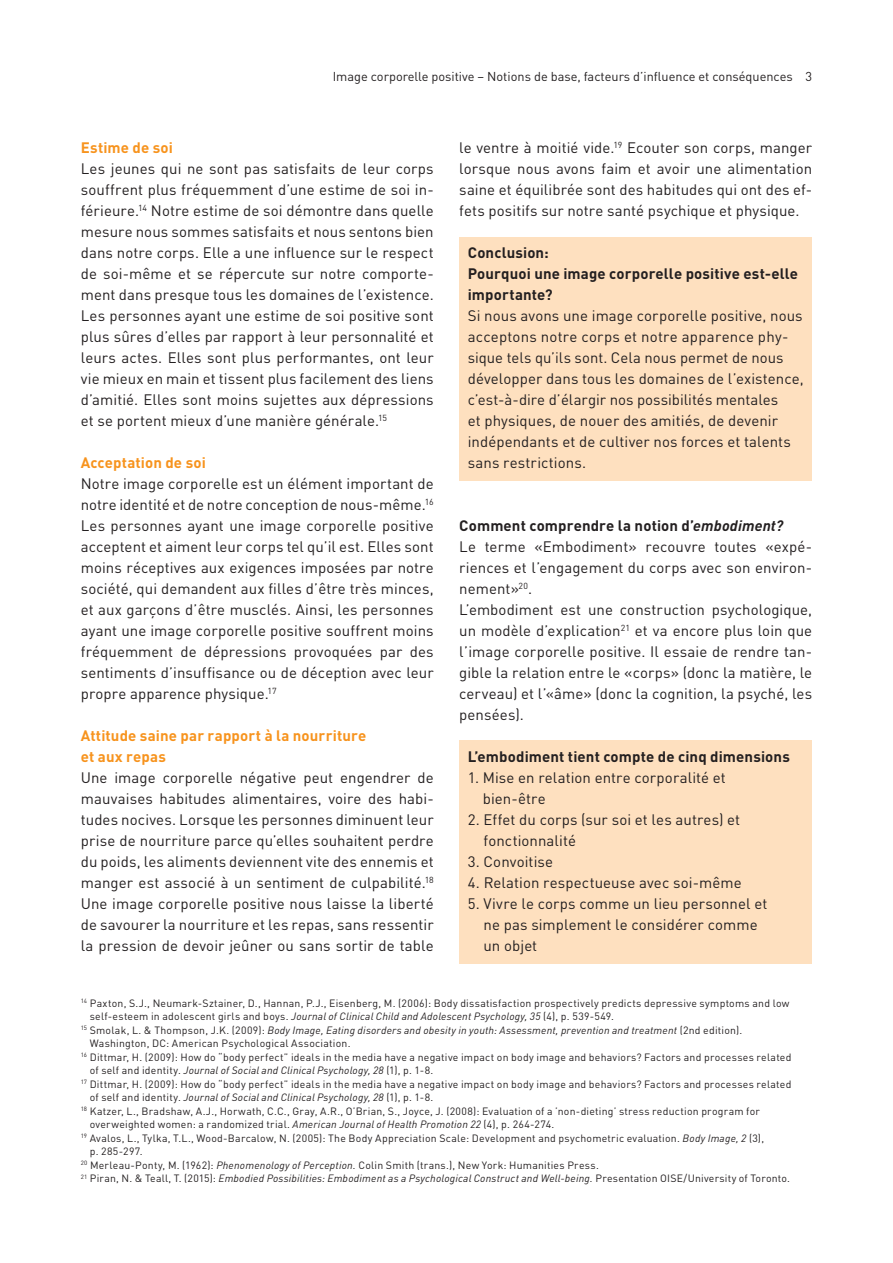
<style>
.page{position:relative;width:893px;height:1263px;background:#fff}
.page>*{position:absolute;margin:0;border:0;box-sizing:border-box;transform-origin:0 0}
.t1{font:15px/21px "DINOT";letter-spacing:.005em;color:#231f20}
.t2{font:700 15px/21px "DINOT";letter-spacing:.01em;color:#231f20}
.t3{font:700 15px/21px "DINOT";letter-spacing:.01em;color:#f7931d}
.t4{font:12.75px "DINOT";color:#231f20}
.t5{font:10.5px "DINOT";letter-spacing:.025em;color:#231f20}
.t6{font:italic 10.5px "DINOT";letter-spacing:.02em;color:#231f20}
.s1{font-weight:700}
.s2{font-weight:700;font-style:italic}
.s3{font-style:italic}
.s4{font-style:normal}
</style>
<div class="page">
<div style="left:459px;top:237px;width:353px;height:244px;background:#fee0bf"></div>
<div style="left:459px;top:741px;width:353px;height:223px;background:#fee0bf"></div>
<p class="t4" style="left:333px;top:68px;width:481px">Image corporelle positive – Notions de base, facteurs d’influence et conséquences 3</p>
<p class="t3" style="left:81px;top:137px;width:94px">Estime de soi</p>
<p class="t1" style="left:81px;top:158px;width:354px;text-align:justify">Les jeunes qui ne sont pas satisfaits de leur corps souffrent plus fréquemment d’une estime de soi in&shy;férieure.<sup>14</sup> Notre estime de soi démontre dans quelle mesure nous sommes satisfaits et nous sentons bien dans notre corps. Elle a une influence sur le respect de soi-même et se répercute sur notre comporte&shy;ment dans presque tous les domaines de l’existence.<br>Les personnes ayant une estime de soi positive sont plus sûres d’elles par rapport à leur personnalité et leurs actes. Elles sont plus performantes, ont leur vie mieux en main et tissent plus facilement des liens d’amitié. Elles sont moins sujettes aux dépressions et se portent mieux d’une manière générale.<sup>15</sup></p>
<p class="t3" style="left:81px;top:452px;width:126px">Acceptation de soi</p>
<p class="t1" style="left:81px;top:473px;width:354px;text-align:justify">Notre image corporelle est un élément important de notre identité et de notre conception de nous-même.<sup>16<br></sup>Les personnes ayant une image corporelle positive acceptent et aiment leur corps tel qu’il est. Elles sont moins réceptives aux exigences imposées par notre société, qui demandent aux filles d’être très minces, et aux garçons d’être musclés. Ainsi, les personnes ayant une image corporelle positive souffrent moins fréquemment de dépressions provoquées par des sentiments d’insuffisance ou de déception avec leur propre apparence physique.<sup>17</sup></p>
<p class="t3" style="left:81px;top:725px;width:287px">Attitude saine par rapport à la nourriture et aux repas</p>
<p class="t1" style="left:81px;top:767px;width:354px">Une image corporelle négative peut engendrer de mauvaises habitudes alimentaires, voire des habi&shy;tudes nocives. Lorsque les personnes diminuent leur prise de nourriture parce qu’elles souhaitent perdre du poids, les aliments deviennent vite des ennemis et manger est associé à un sentiment de culpabilité.<sup>18<br></sup>Une image corporelle positive nous laisse la liberté de savourer la nourriture et les repas, sans ressentir la pression de devoir jeûner ou sans sortir de table</p>
<p class="t1" style="left:459px;top:137px;width:354px;text-align:justify">le ventre à moitié vide.<sup>19</sup> Ecouter son corps, manger lorsque nous avons faim et avoir une alimentation saine et équilibrée sont des habitudes qui ont des ef&shy;fets positifs sur notre santé psychique et physique.</p>
<p class="t2" style="left:468px;top:242px;width:332px">Conclusion:<br>Pourquoi une image corporelle positive est-elle importante?</p>
<p class="t1" style="left:468px;top:305px;width:337px">Si nous avons une image corporelle positive, nous acceptons notre corps et notre apparence phy&shy;sique tels qu’ils sont. Cela nous permet de nous développer dans tous les domaines de l’existence, c’est-à-dire d’élargir nos possibilités mentales<br>et physiques, de nouer des amitiés, de devenir indépendants et de cultiver nos forces et talents sans restrictions.</p>
<p class="t1" style="left:459px;top:515px;width:354px"><span class="s1">Comment comprendre la notion d’</span><span class="s2">embodiment?<br></span>Le terme «Embodiment» recouvre toutes «expé&shy;riences et l’engagement du corps avec son environ&shy;nement»<sup>20</sup>.<br>L’embodiment est une construction psychologique, un modèle d’explication<sup>21</sup> et va encore plus loin que l’image corporelle positive. Il essaie de rendre tan&shy;gible la relation entre le «corps» (donc la matière, le cerveau) et l’«âme» (donc la cognition, la psyché, les pensées).</p>
<p class="t2" style="left:468px;top:746px;width:324px">L’embodiment tient compte de cinq dimensions</p>
<p class="t1" style="left:483px;top:767px;width:245px;text-indent:-15px">1. Mise en relation entre corporalité et bien-être</p>
<p class="t1" style="left:484px;top:809px;width:258px;text-indent:-16px">2. Effet du corps (sur soi et les autres) et fonctionnalité</p>
<p class="t1" style="left:468px;top:851px;width:87px">3. Convoitise</p>
<p class="t1" style="left:468px;top:872px;width:276px">4. Relation respectueuse avec soi-même</p>
<p class="t1" style="left:483px;top:893px;width:285px;text-indent:-16px">5. Vivre le corps comme un lieu personnel et ne pas simplement le considérer comme un objet</p>
<p class="t5" style="left:81px;top:996px;width:710px"><sup>14</sup> Paxton, S.J., Neumark-Sztainer, D., Hannan, P.J., Eisenberg, M. (2006): Body dissatisfaction prospectively predicts depressive symptoms and low</p>
<p class="t5" style="left:90px;top:1009px;width:526px">self-esteem in adolescent girls and boys. <span class="s3">Journal of Clinical Child and Adolescent Psychology, 35</span> (4), p. 539-549.</p>
<p class="t6" style="left:81px;top:1023px;width:663px"><sup>15</sup> <span class="s4">Smolak, L. &amp; Thompson, J.K. (2009):</span> Body Image, Eating disorders and obesity in youth: Assessment, prevention and treatment <span class="s4">(2nd edition).</span></p>
<p class="t5" style="left:90px;top:1036px;width:262px">Washington, DC: American Psychological Association.</p>
<p class="t5" style="left:81px;top:1050px;width:712px"><sup>16</sup> Dittmar, H. (2009): How do “body perfect” ideals in the media have a negative impact on body image and behaviors? Factors and processes related</p>
<p class="t6" style="left:90px;top:1064px;width:345px"><span class="s4">of self and identity.</span> Journal of Social and Clinical Psychology, 28 <span class="s4">(1), p. 1-8.</span></p>
<p class="t5" style="left:81px;top:1077px;width:712px"><sup>17</sup> Dittmar, H. (2009): How do “body perfect” ideals in the media have a negative impact on body image and behaviors? Factors and processes related</p>
<p class="t6" style="left:90px;top:1091px;width:345px"><span class="s4">of self and identity.</span> Journal of Social and Clinical Psychology, 28 <span class="s4">(1), p. 1-8.</span></p>
<p class="t5" style="left:81px;top:1104px;width:681px"><sup>18</sup> Katzer, L., Bradshaw, A.J., Horwath, C.C., Gray, A.R., O’Brian, S., Joyce, J. (2008): Evaluation of a ’non-dieting’ stress reduction program for</p>
<p class="t5" style="left:90px;top:1117px;width:466px">overweighted women: a randomized trial. <span class="s3">American Journal of Health Promotion 22</span> (4), p. 264-274.</p>
<p class="t5" style="left:81px;top:1131px;width:685px"><sup>19</sup> Avalos, L., Tylka, T.L., Wood-Barcalow, N. (2005): The Body Appreciation Scale: Development and psychometric evaluation. <span class="s3">Body Image, 2</span> (3),</p>
<p class="t5" style="left:90px;top:1144px;width:54px">p. 285-297.</p>
<p class="t5" style="left:81px;top:1158px;width:520px"><sup>20</sup> Merleau-Ponty, M. (1962): <span class="s3">Phenomenology of Perception.</span> Colin Smith (trans.), New York: Humanities Press.</p>
<p class="t6" style="left:81px;top:1172px;width:711px"><sup>21</sup> <span class="s4">Piran, N. &amp; Teall, T. (2015):</span> Embodied Possibilities: Embodiment as a Psychological Construct and Well-being. <span class="s4">Presentation OISE/University of Toronto.</span></p>
</div>
